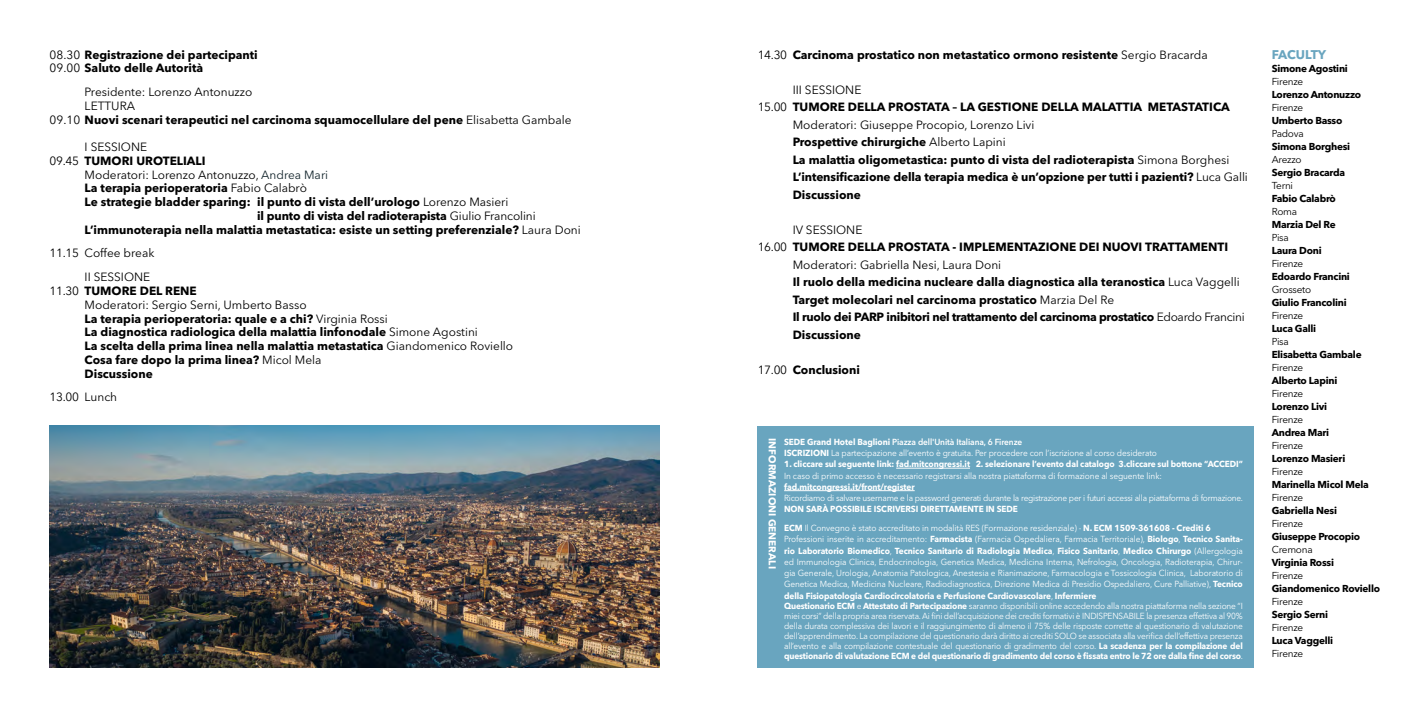
<style>
.page{position:relative;width:1418px;height:709px;background:#fff}
.page>*{position:absolute;margin:0;border:0;box-sizing:border-box;transform-origin:0 0}
.t1{font:700 12.5px "Avenir Next LT Pro";letter-spacing:-.015em;color:#69a5bf}
.t2{font:700 11.88px/13.8px "Avenir Next LT Pro";color:#000}
.t3{font:11.88px/23.8px "Avenir Next LT Pro";color:#000}
.t4{font:700 11.88px "Avenir Next LT Pro";letter-spacing:-.025em;color:#000}
.t5{font:700 10px "Avenir Next LT Pro";letter-spacing:-.025em;color:#000}
.t6{font:10px "Avenir Next LT Pro";letter-spacing:-.025em;color:#000}
.t7{font:700 10px "Avenir Next LT Pro";color:#fff}
.t8{font:8.75px/11.2px "Avenir Next LT Pro";letter-spacing:-.01em;color:#fff;text-align:justify;scale:.95 1}
.t9{font:700 8.75px/18.8px "Avenir Next LT Pro";letter-spacing:-.01em;color:#fff;scale:.95 1}
.t10{font:8.75px "Avenir Next LT Pro";letter-spacing:-.03em;color:#fff;scale:.95 1}
.s1{font-weight:400}
.s2{color:#13252c}
.s3{font-weight:700}
.s4{font-weight:600}
</style>
<div class="page">
<img style="left:50px;top:426px;width:609px;height:241px">
<div style="left:757px;top:426px;width:497px;height:241px;background:#69a5bf"></div>
<hr style="left:896px;top:468px;width:74px;height:1px;background:#fff">
<hr style="left:784px;top:490px;width:130px;height:1px;background:#fff">
<h2 class="t2" style="left:50px;top:47px;width:210px"><span class="s1">08.30</span> Registrazione dei partecipanti<br><span class="s1">09.00</span> Saluto delle Autorità</h2>
<h2 class="t3" style="left:85px;top:80px;width:169px">Presidente: Lorenzo Antonuzzo</h2>
<h2 class="t3" style="left:85px;top:94px;width:52px">LETTURA</h2>
<h2 class="t2" style="left:50px;top:112px;width:523px"><span class="s1">09.10</span> Nuovi scenari terapeutici nel carcinoma squamocellulare del pene <span class="s1">Elisabetta Gambale</span></h2>
<h2 class="t3" style="left:85px;top:135px;width:64px">I SESSIONE</h2>
<h2 class="t2" style="left:50px;top:154px;width:157px"><span class="s1">09.45</span> TUMORI UROTELIALI</h2>
<h2 class="t3" style="left:85px;top:163px;width:245px">Moderatori: Lorenzo Antonuzzo, <span class="s2">Andrea Mari</span></h2>
<h2 class="t2" style="left:85px;top:181px;width:224px">La terapia perioperatoria <span class="s1">Fabio Calabrò</span></h2>
<h2 class="t2" style="left:85px;top:195px;width:425px">Le strategie bladder sparing: il punto di vista dell’urologo <span class="s1">Lorenzo Masieri</span></h2>
<h2 class="t2" style="left:257px;top:209px;width:280px">il punto di vista del radioterapista <span class="s1">Giulio Francolini</span></h2>
<h2 class="t2" style="left:85px;top:222px;width:497px">L’immunoterapia nella malattia metastatica: esiste un setting preferenziale? <span class="s1">Laura Doni</span></h2>
<h2 class="t3" style="left:85px;top:241px;width:71px;text-indent:-35px">11.15 Coffee break<br>II SESSIONE</h2>
<p class="t2" style="left:85px;top:284px;width:430px;text-indent:-35px"><span class="s1">11.30</span> TUMORE DEL RENE<br><span class="s1">Moderatori: Sergio Serni, Umberto Basso<br></span>La terapia perioperatoria: quale e a chi? <span class="s1">Virginia Rossi<br></span>La diagnostica radiologica della malattia linfonodale <span class="s1">Simone Agostini<br></span>La scelta della prima linea nella malattia metastatica <span class="s1">Giandomenico Roviello </span>Cosa fare dopo la prima linea? <span class="s1">Micol Mela<br></span>Discussione</p>
<h2 class="t3" style="left:50px;top:385px;width:69px">13.00 Lunch</h2>
<h2 class="t2" style="left:757px;top:47px;width:451px"><span class="s1">14.30</span> Carcinoma prostatico non metastatico ormono resistente <span class="s1">Sergio Bracarda</span></h2>
<h2 class="t3" style="left:792px;top:78px;width:70px">III SESSIONE</h2>
<h2 class="t2" style="left:757px;top:100px;width:473px"><span class="s1">15.00</span> TUMORE DELLA PROSTATA – LA GESTIONE DELLA MALATTIA METASTATICA</h2>
<h2 class="t3" style="left:792px;top:113px;width:243px">Moderatori: Giuseppe Procopio, Lorenzo Livi</h2>
<h2 class="t2" style="left:792px;top:135px;width:214px">Prospettive chirurgiche <span class="s1">Alberto Lapini</span></h2>
<h2 class="t2" style="left:792px;top:152px;width:438px">La malattia oligometastica: punto di vista del radioterapista <span class="s1">Simona Borghesi</span></h2>
<h2 class="t2" style="left:792px;top:170px;width:456px">L’intensificazione della terapia medica è un’opzione per tutti i pazienti? <span class="s1">Luca Galli</span></h2>
<h2 class="t2" style="left:792px;top:187px;width:70px">Discussione</h2>
<h2 class="t3" style="left:792px;top:218px;width:71px">IV SESSIONE</h2>
<h2 class="t2" style="left:757px;top:240px;width:472px"><span class="s1">16.00</span> TUMORE DELLA PROSTATA - IMPLEMENTAZIONE DEI NUOVI TRATTAMENTI</h2>
<h2 class="t3" style="left:792px;top:253px;width:210px">Moderatori: Gabriella Nesi, Laura Doni</h2>
<h2 class="t2" style="left:792px;top:275px;width:448px">Il ruolo della medicina nucleare dalla diagnostica alla teranostica <span class="s1">Luca Vaggelli</span></h2>
<h2 class="t2" style="left:792px;top:292px;width:323px">Target molecolari nel carcinoma prostatico <span class="s1">Marzia Del Re</span></h2>
<h2 class="t4" style="left:792px;top:310px;width:453px">Il ruolo dei PARP inibitori nel trattamento del carcinoma prostatico <span class="s1">Edoardo Francini</span></h2>
<h2 class="t2" style="left:792px;top:327px;width:70px">Discussione</h2>
<h2 class="t2" style="left:757px;top:362px;width:104px"><span class="s1">17.00</span> Conclusioni</h2>
<p class="t7" style="left:778px;top:438px;width:132px;rotate:90deg">INFORMAZIONI GENERALI</p>
<p class="t8" style="left:784px;top:436px;width:394px"><span class="s3">SEDE Grand Hotel Baglioni</span> <span class="s4">Piazza dell'Unità Italiana, 6 Firenze<br></span><span class="s3">ISCRIZIONI</span> La partecipazione all’evento è gratuita. Per procedere con l’iscrizione al corso desiderato</p>
<p class="t9" style="left:784px;top:455px;width:484px">1. cliccare sul seguente link: fad.mitcongressi.it 2. selezionare l’evento dal catalogo 3.cliccare sul bottone “ACCEDI”</p>
<p class="t8" style="left:784px;top:470px;width:399px">In caso di primo accesso è necessario registrarsi alla nostra piattaforma di formazione al seguente link:</p>
<p class="t9" style="left:784px;top:477px;width:139px">fad.mitcongressi.it/front/register</p>
<p class="t10" style="left:784px;top:493px;width:484px">Ricordiamo di salvare username e la password generati durante la registrazione per i futuri accessi alla piattaforma di formazione.</p>
<p class="t9" style="left:784px;top:500px;width:450px">NON SARÀ POSSIBILE ISCRIVERSI DIRETTAMENTE IN SEDE<br>ECM <span class="s1">Il Convegno è stato accreditato in modalità RES (Formazione residenziale) -</span> N. ECM 1509-361608 - Crediti 6</p>
<p class="t8" style="left:784px;top:533px;width:484px">Professioni inserite in accreditamento: <span class="s3">Farmacista</span> (Farmacia Ospedaliera, Farmacia Territoriale), <span class="s3">Biologo</span>, <span class="s3">Tecnico Sanita&shy;rio Laboratorio Biomedico</span>, <span class="s3">Tecnico Sanitario di Radiologia Medica</span>, <span class="s3">Fisico Sanitario</span>, <span class="s3">Medico Chirurgo</span> (Allergologia ed Immunologia Clinica, Endocrinologia, Genetica Medica, Medicina Interna, Nefrologia, Oncologia, Radioterapia, Chirur&shy;gia Generale, Urologia, Anatomia Patologica, Anestesia e Rianimazione, Farmacologia e Tossicologia Clinica, Laboratorio di Genetica Medica, Medicina Nucleare, Radiodiagnostica, Direzione Medica di Presidio Ospedaliero, Cure Palliative), <span class="s3">Tecnico della Fisiopatologia Cardiocircolatoria e Perfusione Cardiovascolare</span>, <span class="s3">Infermiere</span></p>
<p class="t8" style="left:784px;top:600px;width:484px;line-height:10px"><span class="s3">Questionario ECM</span> e <span class="s3">Attestato di Partecipazione</span> saranno disponibili online accedendo alla nostra piattaforma nella sezione “I miei corsi” della propria area riservata. Ai fini dell’acquisizione dei crediti formativi è INDISPENSABILE la presenza effettiva al 90% della durata complessiva dei lavori e il raggiungimento di almeno il 75% delle risposte corrette al questionario di valutazione dell’apprendimento. La compilazione del questionario darà diritto ai crediti SOLO se associata alla verifica dell’effettiva presenza all’evento e alla compilazione contestuale del questionario di gradimento del corso. <span class="s3">La scadenza per la compilazione del questionario di valutazione ECM e del questionario di gradimento del corso è fissata entro le 72 ore dalla fine del corso</span>.</p>
<h1 class="t1" style="left:1271px;top:47px;width:56px">FACULTY</h1>
<p class="t5" style="left:1271px;top:62px;width:78px">Simone Agostini</p>
<p class="t6" style="left:1271px;top:76px;width:33px">Firenze</p>
<p class="t5" style="left:1271px;top:88px;width:91px">Lorenzo Antonuzzo</p>
<p class="t6" style="left:1271px;top:102px;width:33px">Firenze</p>
<p class="t5" style="left:1271px;top:114px;width:72px">Umberto Basso</p>
<p class="t6" style="left:1271px;top:128px;width:33px">Padova</p>
<p class="t5" style="left:1271px;top:140px;width:80px">Simona Borghesi</p>
<p class="t6" style="left:1271px;top:154px;width:31px">Arezzo</p>
<p class="t5" style="left:1271px;top:166px;width:75px">Sergio Bracarda</p>
<p class="t6" style="left:1271px;top:180px;width:23px">Terni</p>
<p class="t5" style="left:1271px;top:192px;width:66px">Fabio Calabrò</p>
<p class="t6" style="left:1271px;top:206px;width:27px">Roma</p>
<p class="t5" style="left:1271px;top:218px;width:66px">Marzia Del Re</p>
<p class="t6" style="left:1271px;top:232px;width:19px">Pisa</p>
<p class="t5" style="left:1271px;top:244px;width:51px">Laura Doni</p>
<p class="t6" style="left:1271px;top:258px;width:33px">Firenze</p>
<p class="t5" style="left:1271px;top:270px;width:80px">Edoardo Francini</p>
<p class="t6" style="left:1271px;top:284px;width:41px">Grosseto</p>
<p class="t5" style="left:1271px;top:296px;width:76px">Giulio Francolini</p>
<p class="t6" style="left:1271px;top:310px;width:33px">Firenze</p>
<p class="t5" style="left:1271px;top:322px;width:46px">Luca Galli</p>
<p class="t6" style="left:1271px;top:336px;width:19px">Pisa</p>
<p class="t5" style="left:1271px;top:348px;width:91px">Elisabetta Gambale</p>
<p class="t6" style="left:1271px;top:362px;width:33px">Firenze</p>
<p class="t5" style="left:1271px;top:374px;width:67px">Alberto Lapini</p>
<p class="t6" style="left:1271px;top:388px;width:33px">Firenze</p>
<p class="t5" style="left:1271px;top:400px;width:57px">Lorenzo Livi</p>
<p class="t6" style="left:1271px;top:414px;width:33px">Firenze</p>
<p class="t5" style="left:1271px;top:426px;width:59px">Andrea Mari</p>
<p class="t6" style="left:1271px;top:440px;width:33px">Firenze</p>
<p class="t5" style="left:1271px;top:452px;width:75px">Lorenzo Masieri</p>
<p class="t6" style="left:1271px;top:466px;width:33px">Firenze</p>
<p class="t5" style="left:1271px;top:478px;width:99px">Marinella Micol Mela</p>
<p class="t6" style="left:1271px;top:492px;width:33px">Firenze</p>
<p class="t5" style="left:1271px;top:504px;width:67px">Gabriella Nesi</p>
<p class="t6" style="left:1271px;top:518px;width:33px">Firenze</p>
<p class="t5" style="left:1271px;top:530px;width:90px">Giuseppe Procopio</p>
<p class="t6" style="left:1271px;top:544px;width:42px">Cremona</p>
<p class="t5" style="left:1271px;top:556px;width:64px">Virginia Rossi</p>
<p class="t6" style="left:1271px;top:570px;width:33px">Firenze</p>
<p class="t5" style="left:1271px;top:582px;width:110px">Giandomenico Roviello</p>
<p class="t6" style="left:1271px;top:596px;width:33px">Firenze</p>
<p class="t5" style="left:1271px;top:608px;width:58px">Sergio Serni</p>
<p class="t6" style="left:1271px;top:622px;width:33px">Firenze</p>
<p class="t5" style="left:1271px;top:634px;width:63px">Luca Vaggelli</p>
<p class="t6" style="left:1271px;top:648px;width:33px">Firenze</p>
</div>
